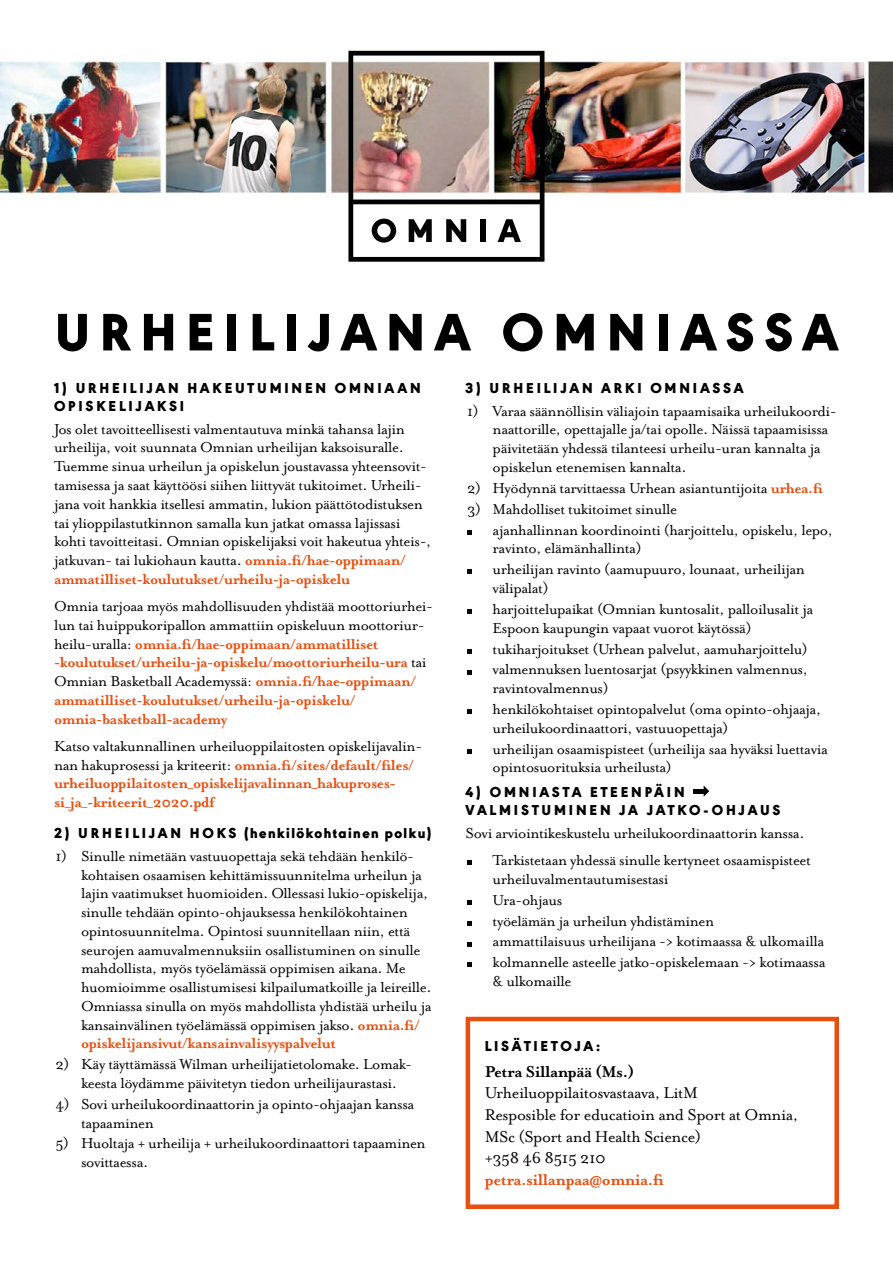
<style>
.page{position:relative;width:893px;height:1263px;background:#fff}
.page>*{position:absolute;margin:0;border:0;box-sizing:border-box;transform-origin:0 0}
.Otsikko_1{font:900 54.75px "URW Geometric";letter-spacing:.17em;color:#000}
.t1{font:18px/21.6px "Mrs Eaves OT";letter-spacing:-.025em;color:#000}
.t2{font:700 18px "Mrs Eaves OT";letter-spacing:-.025em;color:#e94e0f}
.t3{font:700 18px "Mrs Eaves OT";letter-spacing:-.025em;color:#000}
.Lista{font:16.5px/18.8px "Mrs Eaves OT";letter-spacing:-.025em;color:#000}
.Leipis{font:16.5px/18.8px "Mrs Eaves OT";letter-spacing:-.025em;color:#000}
.Leipis-2{font:700 16.5px/18.8px "Mrs Eaves OT";letter-spacing:-.025em;color:#e94e0f}
.Otsikko_2{font:900 15px/18px "URW Geometric";letter-spacing:.185em;color:#000}
.Otsikko_2-2{font:900 15px "URW Geometric";letter-spacing:.095em;color:#000}
.s1{font-weight:700;color:#e94e0f}
.s2{font-weight:400;color:#000}
</style>
<div class="page">
<svg style="left:467px;top:530px;width:5px;height:5px"></svg>
<svg style="left:467px;top:570px;width:5px;height:4px"></svg>
<svg style="left:467px;top:609px;width:5px;height:5px"></svg>
<svg style="left:467px;top:649px;width:5px;height:4px"></svg>
<svg style="left:467px;top:670px;width:5px;height:4px"></svg>
<svg style="left:467px;top:709px;width:5px;height:5px"></svg>
<svg style="left:467px;top:749px;width:5px;height:5px"></svg>
<hr style="left:693px;top:789px;width:12px;height:4px;background:#000">
<svg style="left:704px;top:786px;width:5px;height:11px"></svg>
<svg style="left:467px;top:860px;width:5px;height:5px"></svg>
<svg style="left:467px;top:900px;width:5px;height:5px"></svg>
<svg style="left:467px;top:921px;width:5px;height:4px"></svg>
<svg style="left:467px;top:942px;width:5px;height:4px"></svg>
<svg style="left:467px;top:963px;width:5px;height:4px"></svg>
<img style="left:0;top:51px;width:893px;height:211px">
<img style="left:348px;top:51px;width:196px;height:211px">
<div style="left:466px;top:1017px;width:373px;height:192px;border:4px solid #e94e0f"></div>
<p class="Otsikko_1" style="left:55px;top:291px;width:785px">URHEILIJANA OMNIASSA</p>
<p class="Otsikko_2" style="left:54px;top:378px;width:368px">1) URHEILIJAN HAKEUTUMINEN OMNIAAN<br>OPISKELIJAKSI</p>
<p class="Leipis" style="left:54px;top:420px;width:379px">Jos olet tavoitteellisesti valmentautuva minkä tahansa lajin urheilija, voit suunnata Omnian urheilijan kaksoisuralle.<br>Tuemme sinua urheilun ja opiskelun joustavassa yhteensovit&shy;tamisessa ja saat käyttöösi siihen liittyvät tukitoimet. Urheili&shy;jana voit hankkia itsellesi ammatin, lukion päättötodistuksen tai ylioppilastutkinnon samalla kun jatkat omassa lajissasi kohti tavoitteitasi. Omnian opiskelijaksi voit hakeutua yhteis-, jatkuvan- tai lukiohaun kautta. <span class="s1">omnia.fi/hae-oppimaan/ ammatilliset-koulutukset/urheilu-ja-opiskelu</span></p>
<p class="Leipis-2" style="left:54px;top:597px;width:381px"><span class="s2">Omnia tarjoaa myös mahdollisuuden yhdistää moottoriurhei&shy;lun tai huippukoripallon ammattiin opiskeluun moottoriur&shy;heilu-uralla:</span> omnia.fi/hae-oppimaan/ammatilliset -koulutukset/urheilu-ja-opiskelu/moottoriurheilu-ura <span class="s2">tai Omnian Basketball Academyssä:</span> omnia.fi/hae-oppimaan/ ammatilliset-koulutukset/urheilu-ja-opiskelu/ omnia-basketball-academy</p>
<p class="Leipis-2" style="left:54px;top:737px;width:370px"><span class="s2">Katso valtakunnallinen urheiluoppilaitosten opiskelijavalin&shy;nan hakuprosessi ja kriteerit:</span> omnia.fi/sites/default/files/ urheiluoppilaitosten_opiskelijavalinnan_hakuproses&shy;si_ja_-kriteerit_2020.pdf</p>
<p class="Otsikko_2-2" style="left:54px;top:821px;width:379px">2) URHEILIJAN HOKS (henkilökohtainen polku)</p>
<p class="Lista" style="left:81px;top:847px;width:352px;text-indent:-26px">1) Sinulle nimetään vastuuopettaja sekä tehdään henkilö&shy;kohtaisen osaamisen kehittämissuunnitelma urheilun ja lajin vaatimukset huomioiden. Ollessasi lukio-opiskelija, sinulle tehdään opinto-ohjauksessa henkilökohtainen opintosuunnitelma. Opintosi suunnitellaan niin, että seurojen aamuvalmennuksiin osallistuminen on sinulle mahdollista, myös työelämässä oppimisen aikana. Me huomioimme osallistumisesi kilpailumatkoille ja leireille.<br>Omniassa sinulla on myös mahdollista yhdistää urheilu ja kansainvälinen työelämässä oppimisen jakso. <span class="s1">omnia.fi/ opiskelijansivut/kansainvalisyyspalvelut</span></p>
<p class="Lista" style="left:81px;top:1055px;width:333px;text-indent:-26px">2) Käy täyttämässä Wilman urheilijatietolomake. Lomak&shy;keesta löydämme päivitetyn tiedon urheilijaurastasi.</p>
<p class="Lista" style="left:81px;top:1095px;width:335px;text-indent:-26px">4) Sovi urheilukoordinaattorin ja opinto-ohjaajan kanssa tapaaminen</p>
<p class="Lista" style="left:81px;top:1134px;width:346px;text-indent:-26px">5) Huoltaja + urheilija + urheilukoordinaattori tapaaminen sovittaessa.</p>
<p class="Otsikko_2" style="left:466px;top:378px;width:280px">3) URHEILIJAN ARKI OMNIASSA</p>
<p class="Lista" style="left:493px;top:402px;width:346px;text-indent:-26px">1) Varaa säännöllisin väliajoin tapaamisaika urheilukoordi&shy;naattorille, opettajalle ja/tai opolle. Näissä tapaamisissa päivitetään yhdessä tilanteesi urheilu-uran kannalta ja opiskelun etenemisen kannalta.</p>
<p class="Lista" style="left:467px;top:479px;width:357px">2) Hyödynnä tarvittaessa Urhean asiantuntijoita <span class="s1">urhea.fi</span></p>
<p class="Lista" style="left:467px;top:500px;width:211px">3) Mahdolliset tukitoimet sinulle</p>
<p class="Lista" style="left:493px;top:520px;width:342px">ajanhallinnan koordinointi (harjoittelu, opiskelu, lepo, ravinto, elämänhallinta)</p>
<p class="Lista" style="left:493px;top:560px;width:314px">urheilijan ravinto (aamupuuro, lounaat, urheilijan välipalat)</p>
<p class="Lista" style="left:493px;top:600px;width:322px">harjoittelupaikat (Omnian kuntosalit, palloilusalit ja<br>Espoon kaupungin vapaat vuorot käytössä)</p>
<p class="Lista" style="left:493px;top:639px;width:317px">tukiharjoitukset (Urhean palvelut, aamuharjoittelu)</p>
<p class="Lista" style="left:493px;top:660px;width:317px">valmennuksen luentosarjat (psyykkinen valmennus, ravintovalmennus)</p>
<p class="Lista" style="left:493px;top:700px;width:330px">henkilökohtaiset opintopalvelut (oma opinto-ohjaaja, urheilukoordinaattori, vastuuopettaja)</p>
<p class="Lista" style="left:493px;top:739px;width:337px">urheilijan osaamispisteet (urheilija saa hyväksi luettavia opintosuorituksia urheilusta)</p>
<p class="Otsikko_2" style="left:466px;top:782px;width:316px">4) OMNIASTA ETEENPÄIN<br>VALMISTUMINEN JA JATKO-OHJAUS</p>
<p class="Leipis" style="left:466px;top:824px;width:340px">Sovi arviointikeskustelu urheilukoordinaattorin kanssa.</p>
<p class="Lista" style="left:493px;top:851px;width:320px">Tarkistetaan yhdessä sinulle kertyneet osaamispisteet urheiluvalmentautumisestasi</p>
<p class="Lista" style="left:493px;top:891px;width:71px">Ura-ohjaus</p>
<p class="Lista" style="left:493px;top:911px;width:223px">työelämän ja urheilun yhdistäminen</p>
<p class="Lista" style="left:493px;top:932px;width:333px">ammattilaisuus urheilijana -&gt; kotimaassa &amp; ulkomailla</p>
<p class="Lista" style="left:493px;top:953px;width:334px">kolmannelle asteelle jatko-opiskelemaan -&gt; kotimaassa &amp; ulkomaille</p>
<p class="Otsikko_2" style="left:485px;top:1036px;width:117px">LISÄTIETOJA:</p>
<p class="t3" style="left:485px;top:1062px;width:151px">Petra Sillanpää (Ms.)</p>
<p class="t1" style="left:485px;top:1082px;width:215px">Urheiluoppilaitosvastaava, LitM</p>
<p class="t1" style="left:485px;top:1104px;width:315px">Resposible for educatioin and Sport at Omnia,<br>MSc (Sport and Health Science)</p>
<p class="t1" style="left:485px;top:1147px;width:123px">+358 46 8515 210</p>
<p class="t2" style="left:485px;top:1170px;width:181px">petra.sillanpaa@omnia.fi</p>
</div>
